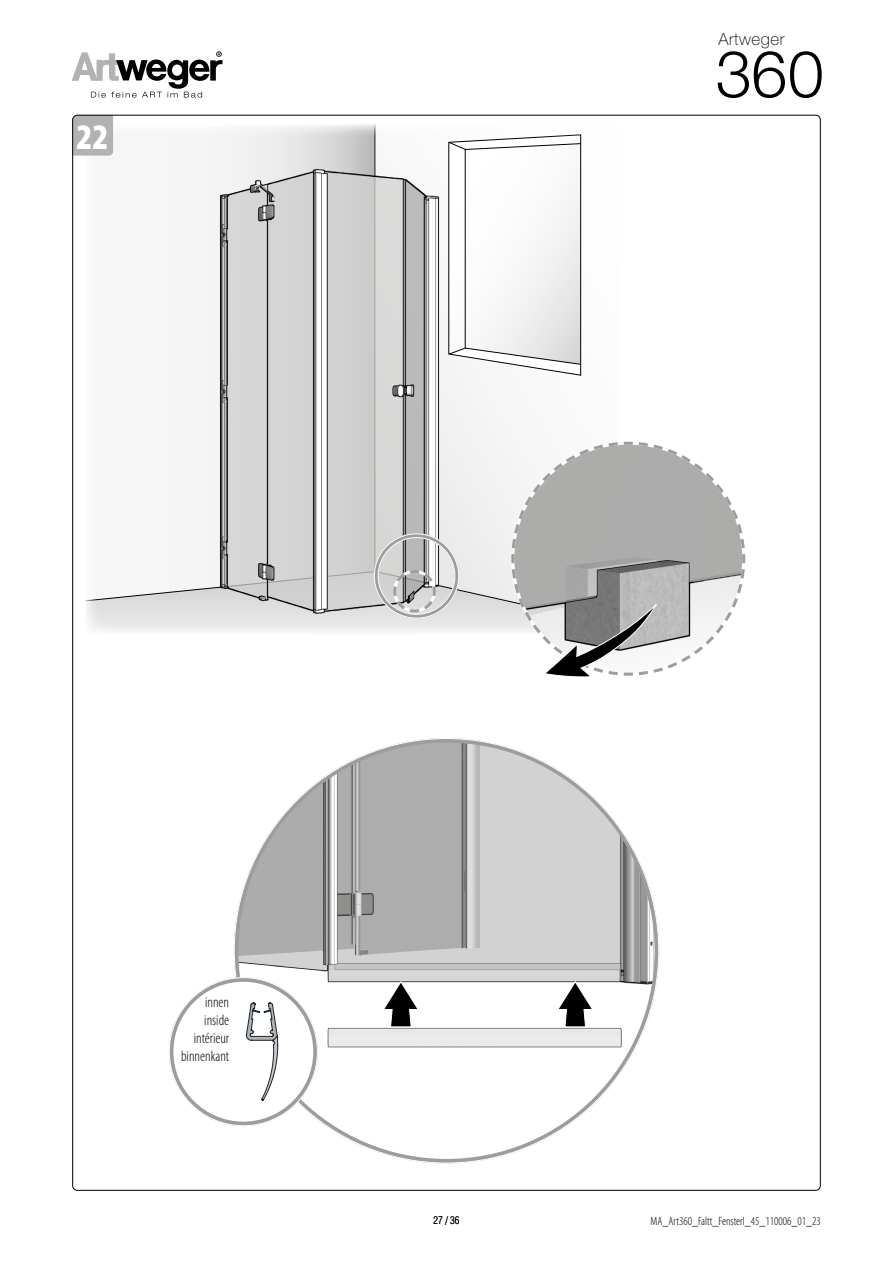
<style>
.page{position:relative;width:893px;height:1263px;background:#fff}
.page>*{position:absolute;margin:0;border:0;box-sizing:border-box;transform-origin:0 0}
.t1{font:300 64.8px "Helvetica Neue LT Std";color:#000}
.t2{font:900 condensed 36px "Myriad Pro";color:#fff}
.t3{font:100 16.95px "Helvetica Neue LT Std";letter-spacing:.03em;color:#000}
.t4{font:300 condensed 15px/18px "Myriad Pro";color:#000;text-align:right}
.t5{font:300 condensed 12px "Myriad Pro";color:#000}
.t6{font:300 condensed 10.5px "Helvetica LT Std";color:#000}
</style>
<div class="page">
<svg style="left:72px;top:51px;width:150px;height:47px"></svg>
<img style="left:113px;top:129px;width:469px;height:434px">
<svg style="left:72px;top:115px;width:41px;height:41px;background:#acabab"></svg>
<svg style="left:510px;top:440px;width:236px;height:123px"></svg>
<svg style="left:85px;top:563px;width:660px;height:114px"></svg>
<img style="left:236px;top:740px;width:421px;height:338px">
<svg style="left:383px;top:981px;width:36px;height:46px"></svg>
<svg style="left:557px;top:981px;width:36px;height:46px"></svg>
<div style="left:171px;top:979px;width:144px;height:145px;background:#fff;border-radius:50%"></div>
<div style="left:169px;top:977px;width:149px;height:149px;border:4px solid #9d9d9c;border-radius:50%"></div>
<svg style="left:246px;top:1003px;width:32px;height:98px"></svg>
<h2 class="t2" style="left:77px;top:117px;width:33px">22</h2>
<h3 class="t3" style="left:718px;top:29px;width:67px">Artweger</h3>
<h1 class="t1" style="left:716px;top:34px;width:110px">360</h1>
<p class="t4" style="left:181px;top:993px;width:50px">innen inside intérieur binnenkant</p>
<p class="t6" style="left:433px;top:1214px;width:28px">27 / 36</p>
<p class="t5" style="left:651px;top:1214px;width:172px">MA_Art360_Faltt_Fensterl_45_110006_01_23</p>
</div>
